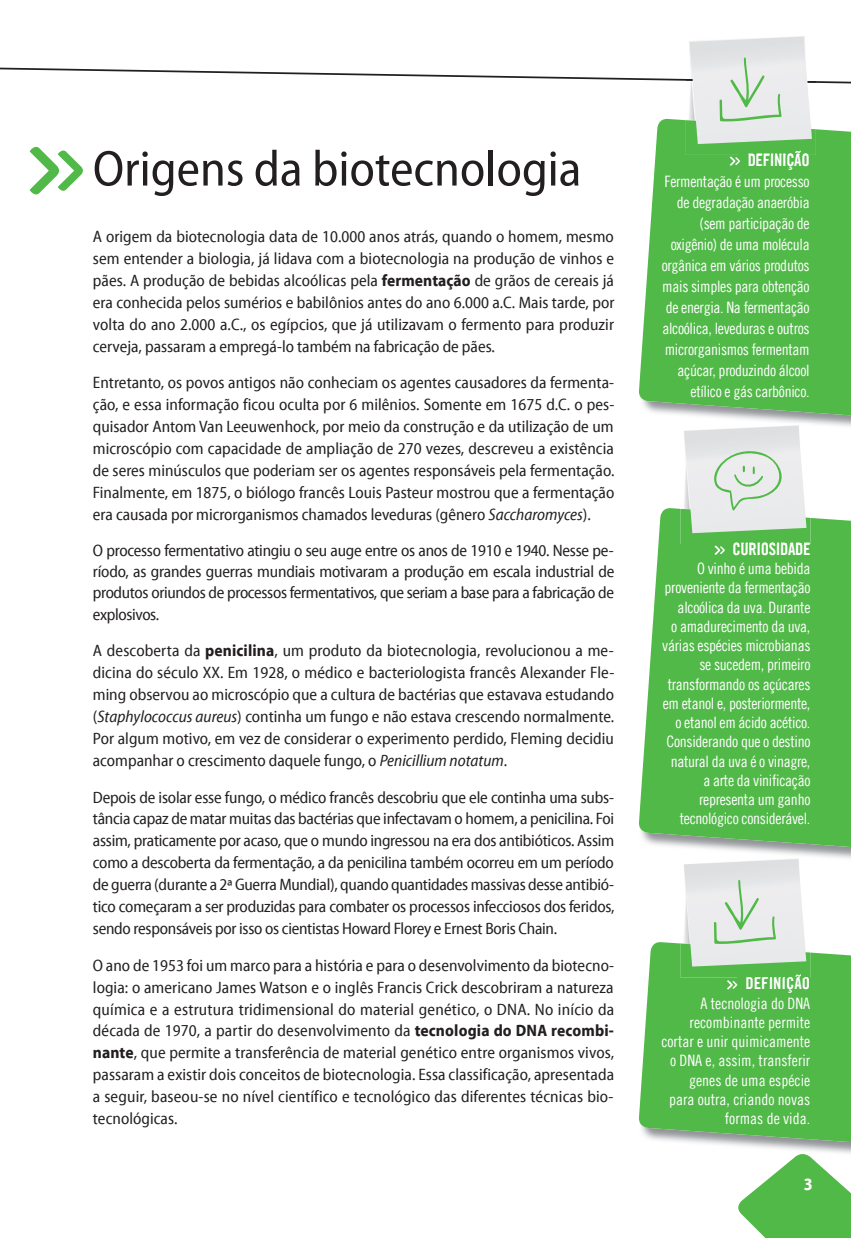
<style>
.page{position:relative;width:851px;height:1238px;background:#fff}
.page>*{position:absolute;margin:0;border:0;box-sizing:border-box;transform-origin:0 0}
.t1{font:semi-condensed 50.75px "Probario";color:#231f20}
.t2{font:700 semi-condensed 17.5px "Probario";color:#fff}
.t3{font:semi-condensed 16.62px/21.9px "Probario";color:#231f20;text-align:justify}
.t4{font:16.62px "Caecil Bold Condensed N20";letter-spacing:-.02em;color:#fff}
.t5{font:16.62px "Caecil Bold Condensed N20";color:#fff}
.t6{font:15.75px/19.2px "Caecil Condensed N18";letter-spacing:-.02em;color:#fff;text-align:right}
.t7{font:15.75px/19.2px "Caecil Condensed N18";color:#fff;text-align:right}
.s1{font-weight:700}
.s2{font-style:italic}
</style>
<div class="page">
<svg style="left:30px;top:147px;width:53px;height:47px"></svg>
<svg style="left:639px;top:122px;width:211px;height:299px;background:#5fbd57"></svg>
<svg style="left:729px;top:156px;width:10px;height:10px"></svg>
<img style="left:685px;top:122px;width:130px;height:33px">
<img style="left:739px;top:151px;width:69px;height:4px">
<img style="left:689px;top:37px;width:122px;height:107px">
<svg style="left:0;top:57px;width:850px;height:65px"></svg>
<svg style="left:639px;top:508px;width:211px;height:345px;background:#60bd58"></svg>
<svg style="left:714px;top:545px;width:10px;height:9px"></svg>
<img style="left:680px;top:509px;width:130px;height:35px">
<img style="left:724px;top:542px;width:85px;height:2px">
<img style="left:684px;top:425px;width:122px;height:108px">
<svg style="left:714px;top:451px;width:67px;height:59px;background:#d8e5d8"></svg>
<svg style="left:639px;top:942px;width:211px;height:205px;background:#60bc58"></svg>
<svg style="left:726px;top:980px;width:11px;height:9px"></svg>
<img style="left:680px;top:943px;width:130px;height:34px">
<img style="left:737px;top:974px;width:72px;height:3px">
<img style="left:683px;top:859px;width:123px;height:107px">
<svg style="left:713px;top:879px;width:62px;height:65px;background:#d7e4d7"></svg>
<svg style="left:738px;top:1150px;width:113px;height:88px"></svg>
<p class="t1" style="left:93px;top:141px;width:490px">Origens da biotecnologia</p>
<p class="t3" style="left:93px;top:226px;width:523px">A origem da biotecnologia data de 10.000 anos atrás, quando o homem, mesmo sem entender a biologia, já lidava com a biotecnologia na produção de vinhos e pães. A produção de bebidas alcoólicas pela <span class="s1">fermentação</span> de grãos de cereais já era conhecida pelos sumérios e babilônios antes do ano 6.000 a.C. Mais tarde, por volta do ano 2.000 a.C., os egípcios, que já utilizavam o fermento para produzir cerveja, passaram a empregá-lo também na fabricação de pães.</p>
<p class="t3" style="left:93px;top:372px;width:523px">Entretanto, os povos antigos não conheciam os agentes causadores da fermenta&shy;ção, e essa informação ficou oculta por 6 milênios. Somente em 1675 d.C. o pes&shy;quisador Antom Van Leeuwenhock, por meio da construção e da utilização de um microscópio com capacidade de ampliação de 270 vezes, descreveu a existência de seres minúsculos que poderiam ser os agentes responsáveis pela fermentação.<br>Finalmente, em 1875, o biólogo francês Louis Pasteur mostrou que a fermentação era causada por microrganismos chamados leveduras (gênero <span class="s2">Saccharomyces</span>).</p>
<p class="t3" style="left:93px;top:539px;width:523px;line-height:21.3px">O processo fermentativo atingiu o seu auge entre os anos de 1910 e 1940. Nesse pe&shy;ríodo, as grandes guerras mundiais motivaram a produção em escala industrial de produtos oriundos de processos fermentativos, que seriam a base para a fabricação de explosivos.</p>
<p class="t3" style="left:93px;top:640px;width:523px">A descoberta da <span class="s1">penicilina</span>, um produto da biotecnologia, revolucionou a me&shy;dicina do século XX. Em 1928, o médico e bacteriologista francês Alexander Fle&shy;ming observou ao microscópio que a cultura de bactérias que estavava estudando (<span class="s2">Staphylococcus aureus</span>) continha um fungo e não estava crescendo normalmente.<br>Por algum motivo, em vez de considerar o experimento perdido, Fleming decidiu acompanhar o crescimento daquele fungo, o <span class="s2">Penicillium notatum</span>.</p>
<p class="t3" style="left:93px;top:786px;width:523px">Depois de isolar esse fungo, o médico francês descobriu que ele continha uma subs&shy;tância capaz de matar muitas das bactérias que infectavam o homem, a penicilina. Foi assim, praticamente por acaso, que o mundo ingressou na era dos antibióticos. Assim como a descoberta da fermentação, a da penicilina também ocorreu em um período de guerra (durante a 2ª Guerra Mundial), quando quantidades massivas desse antibió&shy;tico começaram a ser produzidas para combater os processos infecciosos dos feridos, sendo responsáveis por isso os cientistas Howard Florey e Ernest Boris Chain.</p>
<p class="t3" style="left:93px;top:954px;width:522px">O ano de 1953 foi um marco para a história e para o desenvolvimento da biotecno&shy;logia: o americano James Watson e o inglês Francis Crick descobriram a natureza química e a estrutura tridimensional do material genético, o DNA. No início da década de 1970, a partir do desenvolvimento da <span class="s1">tecnologia do DNA recombi&shy;nante</span>, que permite a transferência de material genético entre organismos vivos, passaram a existir dois conceitos de biotecnologia. Essa classificação, apresentada a seguir, baseou-se no nível científico e tecnológico das diferentes técnicas bio&shy;tecnológicas.</p>
<p class="t4" style="left:747px;top:150px;width:63px">DEFINIÇÃO</p>
<p class="t6" style="left:661px;top:170px;width:149px;line-height:21px">Fermentação é um processo de degradação anaeróbia (sem participação de oxigênio) de uma molécula orgânica em vários produtos mais simples para obtenção de energia. Na fermentação alcoólica, leveduras e outros microrganismos fermentam açúcar, produzindo álcool etílico e gás carbônico.</p>
<p class="t4" style="left:732px;top:538px;width:79px">CURIOSIDADE</p>
<p class="t6" style="left:662px;top:558px;width:150px">O vinho é uma bebida proveniente da fermentação alcoólica da uva. Durante<br>o amadurecimento da uva, várias espécies microbianas se sucedem, primeiro transformando os açúcares em etanol e, posteriormente, o etanol em ácido acético.<br>Considerando que o destino natural da uva é o vinagre, a arte da vinificação representa um ganho tecnológico considerável.</p>
<p class="t5" style="left:745px;top:973px;width:66px">DEFINIÇÃO</p>
<p class="t7" style="left:661px;top:993px;width:150px">A tecnologia do DNA recombinante permite cortar e unir quimicamente o DNA e, assim, transferir genes de uma espécie para outra, criando novas formas de vida.</p>
<p class="t2" style="left:803px;top:1173px;width:11px">3</p>
</div>
